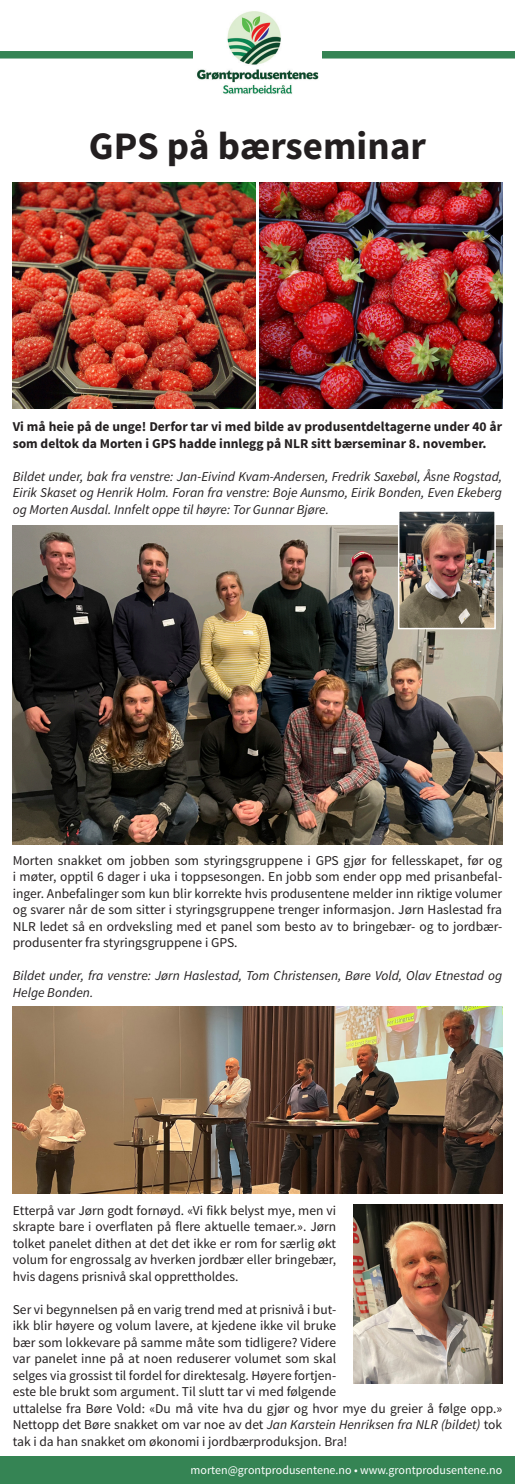
<style>
.page{position:relative;width:515px;height:1484px;background:#fff}
.page>*{position:absolute;margin:0;border:0;box-sizing:border-box;transform-origin:0 0}
.Brodtekst{font:700 39px "Source Sans Pro";color:#231f20}
.t1{font:13.5px/16.5px "Source Sans Pro";color:#231f20;text-align:justify}
.t2{font:italic 13.5px/16.5px "Source Sans Pro";color:#231f20;text-align:justify}
.t3{font:700 13.5px/16.5px "Source Sans Pro";color:#231f20}
.Footer_org_sider_neg{font:12px "Source Sans Pro";color:#fff}
.s1{font-style:italic}
</style>
<div class="page">
<div style="left:0;top:1456px;width:514px;height:28px;background:#358454"></div>
<div style="left:0;top:51px;width:514px;height:8px;background:#358454"></div>
<img style="left:193px;top:11px;width:128px;height:83px">
<img style="left:13px;top:183px;width:242px;height:225px">
<img style="left:259px;top:183px;width:243px;height:225px">
<img style="left:13px;top:525px;width:489px;height:319px">
<img style="left:13px;top:1007px;width:489px;height:187px">
<img style="left:353px;top:1204px;width:149px;height:179px">
<img style="left:401px;top:513px;width:91px;height:113px">
<div style="left:398px;top:510px;width:97px;height:119px;border:2px solid #fff"></div>
<p class="Brodtekst" style="left:89px;top:121px;width:338px">GPS på bærseminar</p>
<p class="t3" style="left:13px;top:419px;width:490px">Vi må heie på de unge! Derfor tar vi med bilde av produsentdeltagerne under 40 år som deltok da Morten i GPS hadde innlegg på NLR sitt bærseminar 8. november.</p>
<p class="t2" style="left:13px;top:468px;width:490px">Bildet under, bak fra venstre: Jan-Eivind Kvam-Andersen, Fredrik Saxebøl, Åsne Rogstad, Eirik Skaset og Henrik Holm. Foran fra venstre: Boje Aunsmo, Eirik Bonden, Even Ekeberg og Morten Ausdal. Innfelt oppe til høyre: Tor Gunnar Bjøre.</p>
<p class="t1" style="left:13px;top:852px;width:491px">Morten snakket om jobben som styringsgruppene i GPS gjør for fellesskapet, før og i møter, opptil 6 dager i uka i toppsesongen. En jobb som ender opp med prisanbefal&shy;inger. Anbefalinger som kun blir korrekte hvis produsentene melder inn riktige volumer og svarer når de som sitter i styringsgruppene trenger informasjon. Jørn Haslestad fra NLR ledet så en ordveksling med et panel som besto av to bringebær- og to jordbær&shy;produsenter fra styringsgruppene i GPS.</p>
<p class="t2" style="left:13px;top:968px;width:490px">Bildet under, fra venstre: Jørn Haslestad, Tom Christensen, Børe Vold, Olav Etnestad og<br>Helge Bonden.</p>
<p class="t1" style="left:13px;top:1202px;width:325px">Etterpå var Jørn godt fornøyd. «Vi fikk belyst mye, men vi skrapte bare i overflaten på flere aktuelle temaer.». Jørn tolket panelet dithen at det det ikke er rom for særlig økt volum for engrossalg av hverken jordbær eller bringebær, hvis dagens prisnivå skal opprettholdes.</p>
<p class="t1" style="left:13px;top:1301px;width:490px;text-align:left">Ser vi begynnelsen på en varig trend med at prisnivå i but-<br>ikk blir høyere og volum lavere, at kjedene ikke vil bruke<br>bær som lokkevare på samme måte som tidligere? Videre<br>var panelet inne på at noen reduserer volumet som skal<br>selges via grossist til fordel for direktesalg. Høyere fortjen-<br>este ble brukt som argument. Til slutt tar vi med følgende<br>uttalelse fra Børe Vold: «Du må vite hva du gjør og hvor mye du greier å følge opp.» Nettopp det Børe snakket om var noe av det <span class="s1">Jan Karstein Henriksen fra NLR (bildet)</span> tok tak i da han snakket om økonomi i jordbærproduksjon. Bra!</p>
<p class="Footer_org_sider_neg" style="left:190px;top:1462px;width:313px">morten@grontprodusentene.no • www.grontprodusentene.no</p>
</div>
